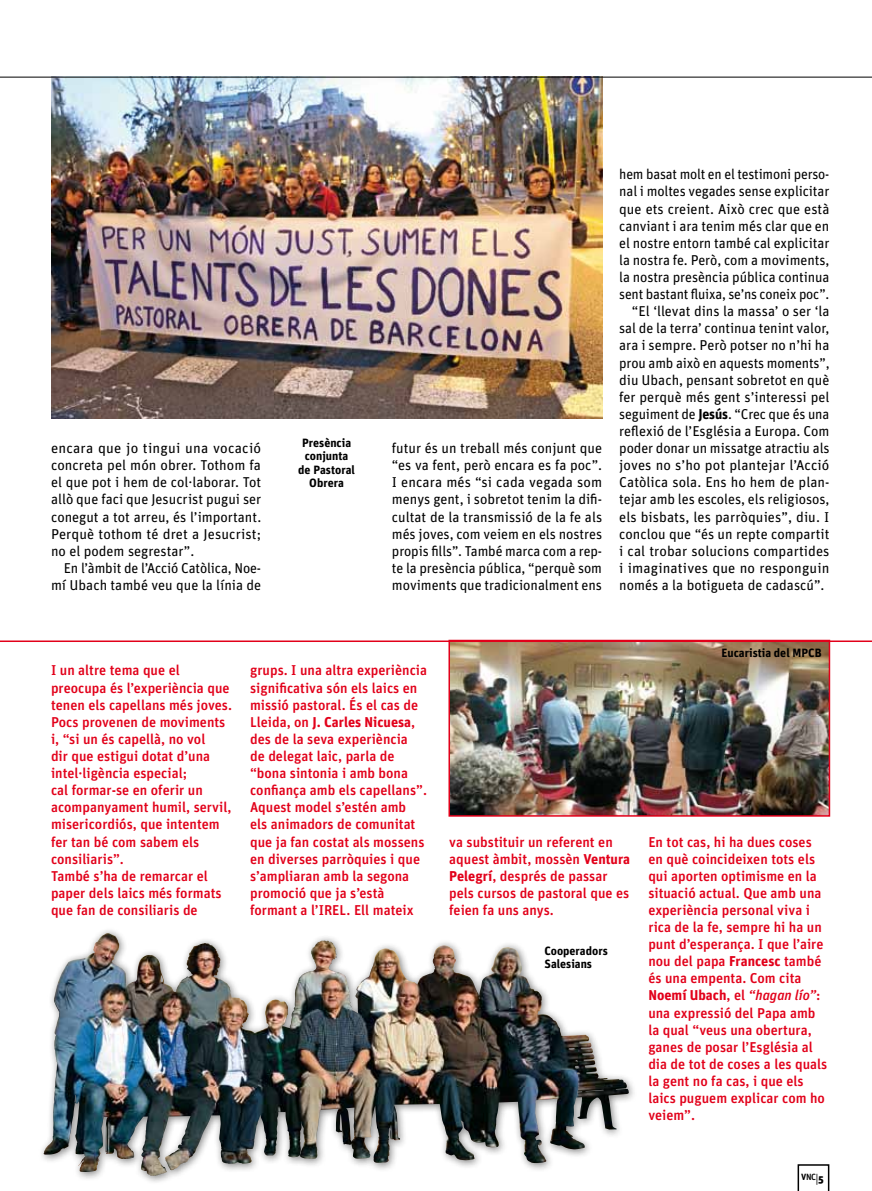
<style>
.page{position:relative;width:872px;height:1191px;background:#fff}
.page>*{position:absolute;margin:0;border:0;box-sizing:border-box;transform-origin:0 0}
.t1{font:14.25px/17.1px "Unit OT";letter-spacing:-.005em;color:#000;text-align:justify}
.t2{font:500 14.25px/17.1px "Unit OT";color:#e2001a}
.t3{font:700 12px/13.5px "Unit OT";color:#000;text-align:center}
.t4{font:500 9px "Unit OT";color:#000}
.s1{font-weight:700}
.s2{font-style:italic}
.s3{font-size:12px}
.s4{font-weight:900;font-size:10.5px}
</style>
<div class="page">
<img style="left:51px;top:78px;width:551px;height:341px">
<svg style="left:797px;top:1164px;width:32px;height:27px"></svg>
<hr style="left:0;top:77px;width:872px;height:1px;background:#000">
<div style="left:37px;top:927px;width:601px;height:258px;background:#000;opacity:.5"></div>
<img style="left:53px;top:933px;width:54px;height:191px">
<img style="left:451px;top:643px;width:376px;height:170px">
<div style="left:448px;top:640px;width:382px;height:176px;border:2px solid #e2001a"></div>
<hr style="left:0;top:640px;width:872px;height:2px;background:#e2001a">
<p class="t1" style="left:51px;top:440px;width:212px">encara que jo tingui una vocació concreta pel món obrer. Tothom fa el que pot i hem de col·laborar. Tot allò que faci que Jesucrist pugui ser conegut a tot arreu, és l’important.<br>Perquè tothom té dret a Jesucrist; no el podem segrestar”.</p>
<p class="t1" style="left:51px;top:559px;width:212px;text-align:right">En l’àmbit de l’Acció Catòlica, Noe&shy;mí Ubach també veu que la línia de</p>
<p class="t3" style="left:298px;top:436px;width:58px">Presència conjunta de Pastoral<br>Obrera</p>
<p class="t1" style="left:392px;top:440px;width:212px">futur és un treball més conjunt que “es va fent, però encara es fa poc”.<br>I encara més “si cada vegada som menys gent, i sobretot tenim la difi&shy;cultat de la transmissió de la fe als més joves, com veiem en els nostres propis fills”. També marca com a rep&shy;te la presència pública, “perquè som moviments que tradicionalment ens</p>
<p class="t1" style="left:619px;top:166px;width:212px">hem basat molt en el testimoni perso-</p>
<p class="t1" style="left:619px;top:183px;width:212px">nal i moltes vegades sense explicitar</p>
<p class="t1" style="left:619px;top:200px;width:212px">que ets creient. Això crec que està</p>
<p class="t1" style="left:619px;top:217px;width:212px">canviant i ara tenim més clar que en</p>
<p class="t1" style="left:619px;top:234px;width:212px">el nostre entorn també cal explicitar</p>
<p class="t1" style="left:619px;top:251px;width:212px">la nostra fe. Però, com a moviments,</p>
<p class="t1" style="left:619px;top:269px;width:212px">la nostra presència pública continua</p>
<p class="t1" style="left:619px;top:286px;width:212px">sent bastant fluixa, se’ns coneix poc”.</p>
<p class="t1" style="left:632px;top:303px;width:199px">“El ‘llevat dins la massa’ o ser ‘la</p>
<p class="t1" style="left:619px;top:320px;width:212px">sal de la terra’ continua tenint valor,</p>
<p class="t1" style="left:619px;top:337px;width:212px">ara i sempre. Però potser no n’hi ha</p>
<p class="t1" style="left:619px;top:354px;width:212px">prou amb això en aquests moments”,</p>
<p class="t1" style="left:619px;top:371px;width:212px">diu Ubach, pensant sobretot en què</p>
<p class="t1" style="left:619px;top:388px;width:212px">fer perquè més gent s’interessi pel</p>
<p class="t1" style="left:619px;top:405px;width:212px">seguiment de <span class="s1">Jesús</span>. “Crec que és una</p>
<p class="t1" style="left:619px;top:422px;width:212px">reflexió de l’Església a Europa. Com</p>
<p class="t1" style="left:619px;top:440px;width:212px">poder donar un missatge atractiu als</p>
<p class="t1" style="left:619px;top:457px;width:212px">joves no s’ho pot plantejar l’Acció</p>
<p class="t1" style="left:619px;top:474px;width:212px">Catòlica sola. Ens ho hem de plan-</p>
<p class="t1" style="left:619px;top:491px;width:212px">tejar amb les escoles, els religiosos,</p>
<p class="t1" style="left:619px;top:508px;width:212px">els bisbats, les parròquies”, diu. I</p>
<p class="t1" style="left:619px;top:525px;width:212px">conclou que “és un repte compartit</p>
<p class="t1" style="left:619px;top:542px;width:212px">i cal trobar solucions compartides</p>
<p class="t1" style="left:619px;top:559px;width:212px">i imaginatives que no responguin</p>
<p class="t1" style="left:619px;top:576px;width:207px">només a la botigueta de cadascú”.</p>
<p class="t3" style="left:721px;top:646px;width:101px">Eucaristia del MPCB</p>
<p class="t2" style="left:51px;top:662px;width:183px">I un altre tema que el preocupa és l’experiència que tenen els capellans més joves.<br>Pocs provenen de moviments i, “si un és capellà, no vol<br>dir que estigui dotat d’una intel·ligència especial;<br>cal formar-se en oferir un acompanyament humil, servil, misericordiós, que intentem fer tan bé com sabem els consiliaris”.<br>També s’ha de remarcar el paper dels laics més formats que fan de consiliaris de</p>
<p class="t2" style="left:250px;top:662px;width:178px">grups. I una altra experiència significativa són els laics en missió pastoral. És el cas de<br>Lleida, on <span class="s1">J. Carles Nicuesa</span>, des de la seva experiència<br>de delegat laic, parla de “bona sintonia i amb bona confiança amb els capellans”.<br>Aquest model s’estén amb<br>els animadors de comunitat que ja fan costat als mossens en diverses parròquies i que s’ampliaran amb la segona promoció que ja s’està formant a l’IREL. Ell mateix</p>
<p class="t2" style="left:449px;top:833px;width:182px">va substituir un referent en aquest àmbit, mossèn <span class="s1">Ventura<br>Pelegrí</span>, després de passar pels cursos de pastoral que es feien fa uns anys.</p>
<p class="t2" style="left:648px;top:833px;width:180px">En tot cas, hi ha dues coses en què coincideixen tots els qui aporten optimisme en la situació actual. Que amb una experiència personal viva i rica de la fe, sempre hi ha un punt d’esperança. I que l’aire nou del papa <span class="s1">Francesc</span> també és una empenta. Com cita<br><span class="s1">Noemí Ubach</span>, el <span class="s2">“hagan lío”</span>: una expressió del Papa amb la qual “veus una obertura, ganes de posar l’Església al dia de tot de coses a les quals la gent no fa cas, i que els laics puguem explicar com ho veiem”.</p>
<p class="t3" style="left:544px;top:944px;width:65px;text-align:left">Cooperadors<br>Salesians</p>
<p class="t4" style="left:801px;top:1171px;width:24px"><span class="s1">V</span>NC<span class="s3">|</span><span class="s4">5</span></p>
</div>
